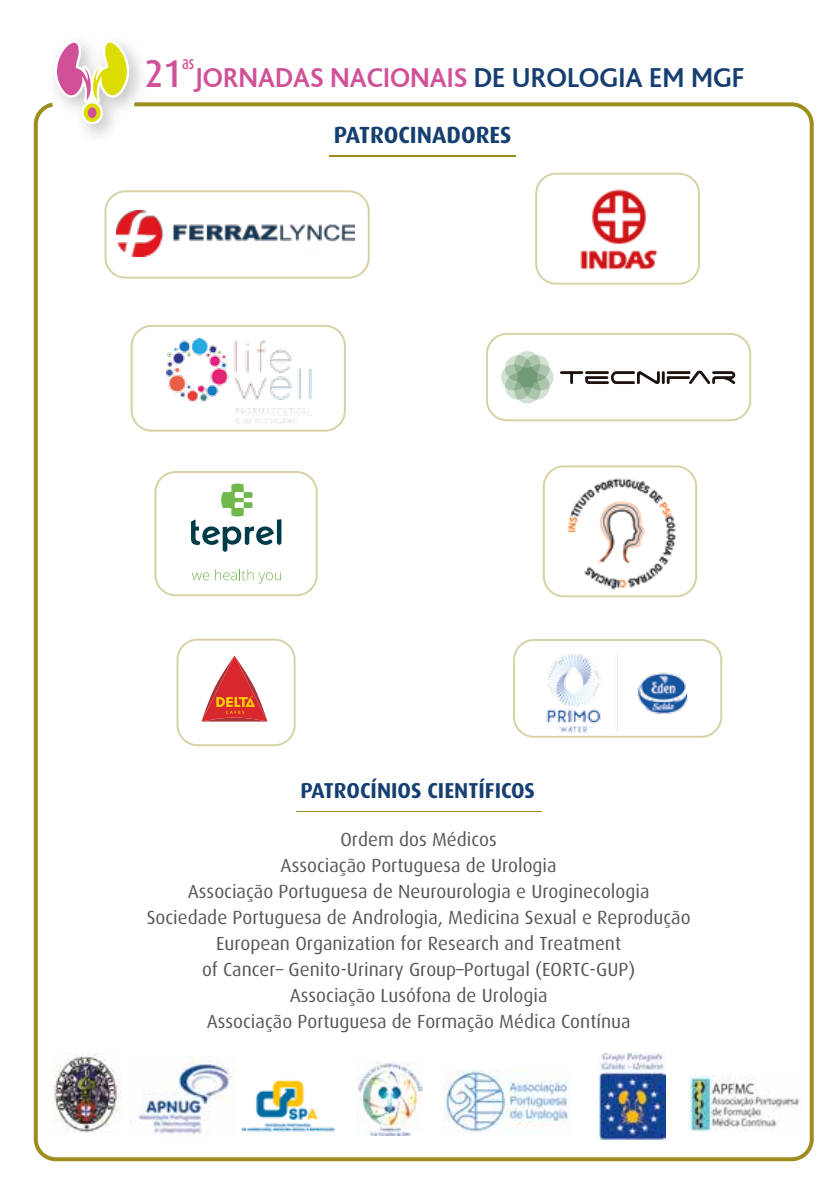
<style>
.page{position:relative;width:840px;height:1191px;background:#fff}
.page>*{position:absolute;margin:0;border:0;box-sizing:border-box;transform-origin:0 0}
.t1{font:500 38.8px "Dax";color:#d15198;scale:.88 1}
.t2{font:700 28.8px "Bliss";color:#d15198;scale:.94 1}
.t3{font:700 23.4px "Dax";color:#153f71}
.t4{font:700 21.6px "Dax";color:#153f71}
.t5{font:19px/26px "Dax";color:#575756;text-align:center}
.t6{font:500 18px "Dax";color:#d15198;scale:.72 1}
.s1{color:#153f71}
</style>
<div class="page">
<div style="left:34px;top:102px;width:779px;height:1059px;border:4px solid #9d8d1f;border-radius:20px"></div>
<hr style="left:329px;top:155px;width:186px;height:1px;background:#9d8d1f">
<img style="left:688px;top:1075px;width:111px;height:56px">
<img style="left:356px;top:1063px;width:66px;height:72px">
<img style="left:599px;top:1052px;width:66px;height:87px">
<img style="left:52px;top:1053px;width:69px;height:80px">
<img style="left:130px;top:1056px;width:99px;height:80px">
<img style="left:220px;top:1072px;width:115px;height:64px">
<img style="left:443px;top:1069px;width:127px;height:63px">
<svg style="left:201px;top:655px;width:66px;height:66px"></svg>
<hr style="left:296px;top:811px;width:245px;height:1px;background:#9d8d1f">
<div style="left:104px;top:190px;width:265px;height:89px;border:2px solid #9d8d1f;border-radius:20px"></div>
<img style="left:40px;top:58px;width:115px;height:77px">
<svg style="left:48px;top:42px;width:88px;height:82px"></svg>
<div style="left:84px;top:103px;width:16px;height:19px;background:#dddc00;border-radius:50%"></div>
<div style="left:88px;top:107px;width:8px;height:11px;background:#d15198;border-radius:50%"></div>
<svg style="left:560px;top:370px;width:174px;height:14px"></svg>
<svg style="left:501px;top:351px;width:52px;height:52px"></svg>
<img style="left:117px;top:210px;width:237px;height:46px">
<img style="left:580px;top:189px;width:78px;height:81px">
<img style="left:545px;top:468px;width:153px;height:130px">
<div style="left:535px;top:173px;width:164px;height:112px;border:2px solid #9d8d1f;border-radius:20px"></div>
<div style="left:130px;top:325px;width:216px;height:107px;border:2px solid #9d8d1f;border-radius:20px"></div>
<div style="left:154px;top:471px;width:163px;height:125px;border:2px solid #9d8d1f;border-radius:20px"></div>
<img style="left:166px;top:339px;width:145px;height:85px">
<svg style="left:191px;top:483px;width:90px;height:69px"></svg>
<svg style="left:192px;top:572px;width:17px;height:8px"></svg>
<svg style="left:215px;top:569px;width:66px;height:14px"></svg>
<div style="left:542px;top:465px;width:154px;height:132px;border:2px solid #9d8d1f;border-radius:20px"></div>
<div style="left:176px;top:638px;width:119px;height:108px;border:2px solid #9d8d1f;border-radius:20px"></div>
<img style="left:522px;top:639px;width:198px;height:99px">
<div style="left:512px;top:639px;width:209px;height:99px;border:2px solid #9d8d1f;border-radius:20px"></div>
<div style="left:485px;top:333px;width:265px;height:88px;border:2px solid #9d8d1f;border-radius:20px"></div>
<h1 class="t1" style="left:145px;top:52px;width:44px">21</h1>
<p class="t6" style="left:182px;top:53px;width:18px">as</p>
<h2 class="t2" style="left:194px;top:63px;width:587px">JORNADAS NACIONAIS <span class="s1">DE UROLOGIA EM MGF</span></h2>
<p class="t3" style="left:334px;top:122px;width:179px">PATROCINADORES</p>
<p class="t4" style="left:300px;top:778px;width:236px">PATROCÍNIOS CIENTÍFICOS</p>
<p class="t5" style="left:147px;top:826px;width:545px">Ordem dos Médicos<br>Associação Portuguesa de Urologia<br>Associação Portuguesa de Neurourologia e Uroginecologia Sociedade Portuguesa de Andrologia, Medicina Sexual e Reprodução European Organization for Research and Treatment<br>of Cancer– Genito-Urinary Group–Portugal (EORTC-GUP)<br>Associação Lusófona de Urologia<br>Associação Portuguesa de Formação Médica Contínua</p>
</div>
